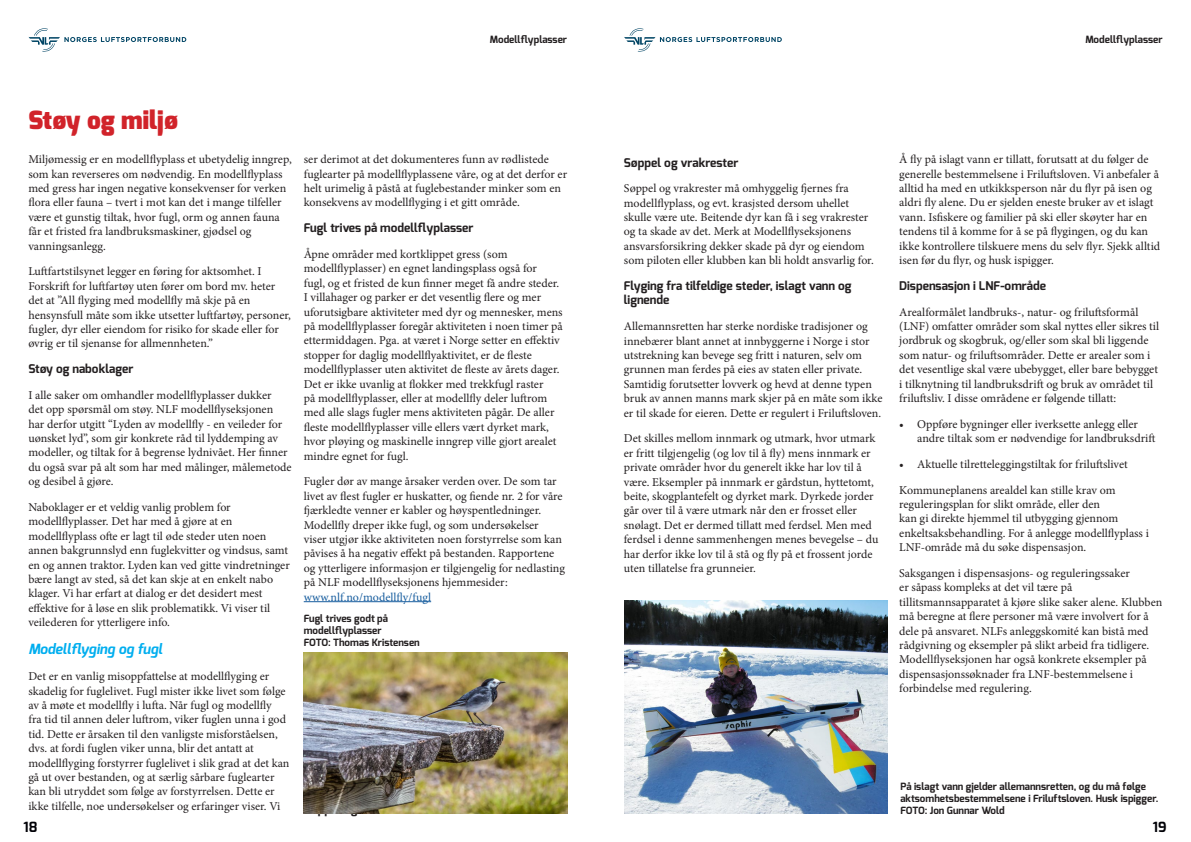
<style>
.page{position:relative;width:1191px;height:842px;background:#fff}
.page>*{position:absolute;margin:0;border:0;box-sizing:border-box;transform-origin:0 0}
.t1{font:900 25px "Exo";color:#d1232a}
.t2{font:italic 700 14px "Exo";color:#00aeef}
.t3{font:700 14px "Exo";color:#010106}
.t4{font:12px/14.4px "Minion Pro";color:#231f20}
.t5{font:700 12px/14.4px "Exo";color:#231f20}
.t6{font:12px "Minion Pro";color:#175d9e}
.t7{font:700 10px/12px "Exo";color:#231f20}
</style>
<div class="page">
<svg style="left:28px;top:28px;width:158px;height:24px"></svg>
<svg style="left:624px;top:28px;width:158px;height:24px"></svg>
<hr style="left:304px;top:601px;width:127px;height:1px;background:#175d9e">
<img style="left:304px;top:652px;width:263px;height:162px">
<img style="left:624px;top:600px;width:263px;height:214px">
<p class="t7" style="left:490px;top:33px;width:79px">Modellflyplasser</p>
<p class="t7" style="left:1085px;top:33px;width:79px">Modellflyplasser</p>
<h1 class="t1" style="left:28px;top:103px;width:152px">Støy og miljø</h1>
<p class="t4" style="left:28px;top:152px;width:265px">Miljømessig er en modellflyplass et ubetydelig inngrep, som kan reverseres om nødvendig. En modellflyplass med gress har ingen negative konsekvenser for verken flora eller fauna – tvert i mot kan det i mange tilfeller være et gunstig tiltak, hvor fugl, orm og annen fauna får et fristed fra landbruksmaskiner, gjødsel og vanningsanlegg.</p>
<p class="t4" style="left:28px;top:264px;width:264px">Luftfartstilsynet legger en føring for aktsomhet. I Forskrift for luftfartøy uten fører om bord mv. heter det at ”All flyging med modellfly må skje på en hensynsfull måte som ikke utsetter luftfartøy, personer, fugler, dyr eller eiendom for risiko for skade eller for øvrig er til sjenanse for allmennheten.”</p>
<p class="t5" style="left:28px;top:362px;width:107px">Støy og naboklager</p>
<p class="t4" style="left:28px;top:388px;width:265px">I alle saker om omhandler modellflyplasser dukker<br>det opp spørsmål om støy. NLF modellflyseksjonen har derfor utgitt “Lyden av modellfly - en veileder for uønsket lyd”, som gir konkrete råd til lyddemping av modeller, og tiltak for å begrense lydnivået. Her finner du også svar på alt som har med målinger, målemetode og desibel å gjøre.</p>
<p class="t4" style="left:28px;top:500px;width:263px">Naboklager er et veldig vanlig problem for modellflyplasser. Det har med å gjøre at en modellflyplass ofte er lagt til øde steder uten noen annen bakgrunnslyd enn fuglekvitter og vindsus, samt en og annen traktor. Lyden kan ved gitte vindretninger bære langt av sted, så det kan skje at en enkelt nabo klager. Vi har erfart at dialog er det desidert mest effektive for å løse en slik problematikk. Vi viser til veilederen for ytterligere info.</p>
<p class="t2" style="left:28px;top:640px;width:136px">Modellflyging og fugl</p>
<p class="t4" style="left:28px;top:669px;width:263px">Det er en vanlig misoppfattelse at modellflyging er skadelig for fuglelivet. Fugl mister ikke livet som følge av å møte et modellfly i lufta. Når fugl og modellfly<br>fra tid til annen deler luftrom, viker fuglen unna i god tid. Dette er årsaken til den vanligste misforståelsen, dvs. at fordi fuglen viker unna, blir det antatt at modellflyging forstyrrer fuglelivet i slik grad at det kan gå ut over bestanden, og at særlig sårbare fuglearter kan bli utryddet som følge av forstyrrelsen. Dette er ikke tilfelle, noe undersøkelser og erfaringer viser. Vi</p>
<p class="t4" style="left:304px;top:152px;width:265px">ser derimot at det dokumenteres funn av rødlistede fuglearter på modellflyplassene våre, og at det derfor er helt urimelig å påstå at fuglebestander minker som en konsekvens av modellflyging i et gitt område.</p>
<p class="t5" style="left:304px;top:221px;width:171px">Fugl trives på modellflyplasser</p>
<p class="t4" style="left:304px;top:247px;width:261px">Åpne områder med kortklippet gress (som modellflyplasser) en egnet landingsplass også for<br>fugl, og et fristed de kun finner meget få andre steder.<br>I villahager og parker er det vesentlig flere og mer uforutsigbare aktiviteter med dyr og mennesker, mens på modellflyplasser foregår aktiviteten i noen timer på ettermiddagen. Pga. at været i Norge setter en effektiv stopper for daglig modellflyaktivitet, er de fleste modellflyplasser uten aktivitet de fleste av årets dager.<br>Det er ikke uvanlig at flokker med trekkfugl raster<br>på modellflyplasser, eller at modellfly deler luftrom med alle slags fugler mens aktiviteten pågår. De aller fleste modellflyplasser ville ellers vært dyrket mark, hvor pløying og maskinelle inngrep ville gjort arealet mindre egnet for fugl.</p>
<p class="t4" style="left:304px;top:474px;width:263px">Fugler dør av mange årsaker verden over. De som tar livet av flest fugler er huskatter, og fiende nr. 2 for våre fjærkledte venner er kabler og høyspentledninger.<br>Modellfly dreper ikke fugl, og som undersøkelser<br>viser utgjør ikke aktiviteten noen forstyrrelse som kan påvises å ha negativ effekt på bestanden. Rapportene og ytterligere informasjon er tilgjengelig for nedlasting på NLF modellflyseksjonens hjemmesider:</p>
<p class="t6" style="left:304px;top:589px;width:129px">www.nlf.no/modellfly/fugl</p>
<p class="t7" style="left:304px;top:613px;width:117px">Fugl trives godt på modellflyplasser<br>FOTO: Thomas Kristensen</p>
<p class="t5" style="left:624px;top:155px;width:116px">Søppel og vrakrester</p>
<p class="t4" style="left:624px;top:181px;width:251px">Søppel og vrakrester må omhyggelig fjernes fra modellflyplass, og evt. krasjsted dersom uhellet skulle være ute. Beitende dyr kan få i seg vrakrester og ta skade av det. Merk at Modellflyseksjonens ansvarsforsikring dekker skade på dyr og eiendom som piloten eller klubben kan bli holdt ansvarlig for.</p>
<p class="t5" style="left:624px;top:279px;width:229px">Flyging fra tilfeldige steder, islagt vann og lignende</p>
<p class="t4" style="left:624px;top:319px;width:260px">Allemannsretten har sterke nordiske tradisjoner og innebærer blant annet at innbyggerne i Norge i stor utstrekning kan bevege seg fritt i naturen, selv om grunnen man ferdes på eies av staten eller private.<br>Samtidig forutsetter lovverk og hevd at denne typen bruk av annen manns mark skjer på en måte som ikke er til skade for eieren. Dette er regulert i Friluftsloven.</p>
<p class="t4" style="left:624px;top:431px;width:256px">Det skilles mellom innmark og utmark, hvor utmark er fritt tilgjengelig (og lov til å fly) mens innmark er private områder hvor du generelt ikke har lov til å være. Eksempler på innmark er gårdstun, hyttetomt, beite, skogplantefelt og dyrket mark. Dyrkede jorder går over til å være utmark når den er frosset eller snølagt. Det er dermed tillatt med ferdsel. Men med ferdsel i denne sammenhengen menes bevegelse – du har derfor ikke lov til å stå og fly på et frossent jorde uten tillatelse fra grunneier.</p>
<p class="t4" style="left:899px;top:152px;width:262px">Å fly på islagt vann er tillatt, forutsatt at du følger de generelle bestemmelsene i Friluftsloven. Vi anbefaler å alltid ha med en utkikksperson når du flyr på isen og aldri fly alene. Du er sjelden eneste bruker av et islagt vann. Isfiskere og familier på ski eller skøyter har en tendens til å komme for å se på flygingen, og du kan ikke kontrollere tilskuere mens du selv flyr. Sjekk alltid isen før du flyr, og husk ispigger.</p>
<p class="t5" style="left:899px;top:278px;width:148px">Dispensasjon i LNF-område</p>
<p class="t4" style="left:899px;top:305px;width:261px">Arealformålet landbruks-, natur- og friluftsformål (LNF) omfatter områder som skal nyttes eller sikres til jordbruk og skogbruk, og/eller som skal bli liggende som natur- og friluftsområder. Dette er arealer som i det vesentlige skal være ubebygget, eller bare bebygget i tilknytning til landbruksdrift og bruk av området til friluftsliv. I disse områdene er følgende tillatt:</p>
<p class="t4" style="left:917px;top:417px;width:240px;text-indent:-18px">• Oppføre bygninger eller iverksette anlegg eller andre tiltak som er nødvendige for landbruksdrift</p>
<p class="t4" style="left:899px;top:451px;width:230px;line-height:25.7px">• Aktuelle tilretteleggingstiltak for friluftslivet<br>Kommuneplanens arealdel kan stille krav om</p>
<p class="t4" style="left:899px;top:497px;width:251px">reguleringsplan for slikt område, eller den<br>kan gi direkte hjemmel til utbygging gjennom enkeltsaksbehandling. For å anlegge modellflyplass i LNF-område må du søke dispensasjon.</p>
<p class="t4" style="left:899px;top:566px;width:265px">Saksgangen i dispensasjons- og reguleringssaker<br>er såpass kompleks at det vil tære på tillitsmannsapparatet å kjøre slike saker alene. Klubben må beregne at flere personer må være involvert for å dele på ansvaret. NLFs anleggskomité kan bistå med rådgivning og eksempler på slikt arbeid fra tidligere.<br>Modellflyseksjonen har også konkrete eksempler på dispensasjonssøknader fra LNF-bestemmelsene i forbindelse med regulering.</p>
<p class="t7" style="left:900px;top:780px;width:259px">På islagt vann gjelder allemannsretten, og du må følge aktsomhetsbestemmelsene i Friluftsloven. Husk ispigger.<br>FOTO: Jon Gunnar Wold</p>
<p class="t3" style="left:24px;top:818px;width:15px">18</p>
<p class="t3" style="left:1152px;top:818px;width:15px">19</p>
</div>
